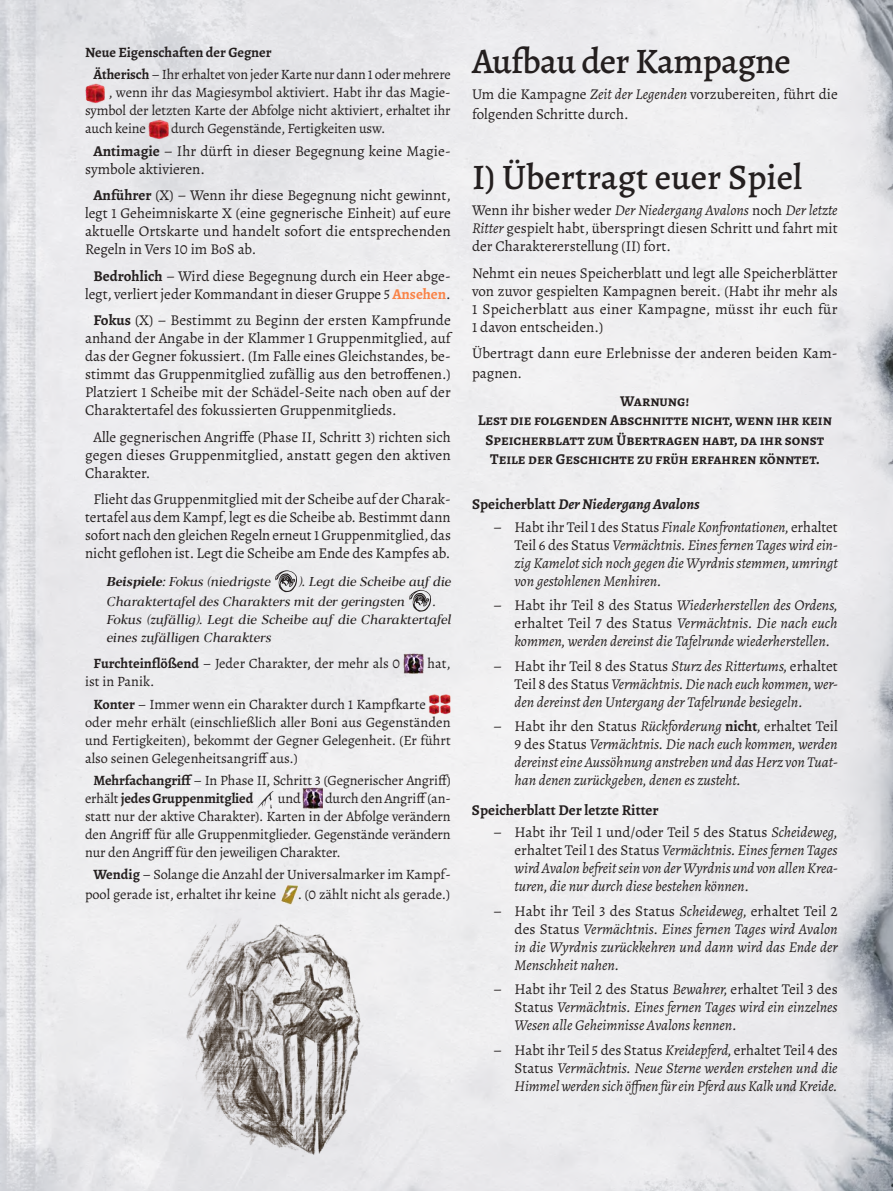
<style>
.page{position:relative;width:893px;height:1191px;background:#fff}
.page>*{position:absolute;margin:0;border:0;box-sizing:border-box;transform-origin:0 0}
.t1{font:500 36px "Alegreya";letter-spacing:-.01em;color:#241f1f}
.t2{font:15px/18px "Alegreya";color:#241f1f;text-align:justify}
.t3{font:italic 15px/18px "Alegreya";color:#241f1f;text-align:justify}
.t4{font:700 15px/19.5px "Alegreya";color:#241f1f;text-align:center}
.t5{font:italic 700 15px "Alegreya";color:#241f1f}
.t6{font:14.25px/18px "Alegreya";letter-spacing:-.01em;color:#241f1f}
.t7{font:italic 12.75px/18px "Blacker Text";color:#241f1f}
.s1{font-weight:700}
.s2{font-weight:700;color:#f98347}
.s3{font-style:italic}
.s4{font-style:normal}
.s5{font-weight:700;font-style:normal}
</style>
<div class="page">
<img style="left:0;top:0;width:893px;height:1191px">
<img style="left:85px;top:83px;width:20px;height:21px">
<img style="left:149px;top:119px;width:20px;height:21px">
<svg style="left:275px;top:570px;width:22px;height:22px"></svg>
<svg style="left:409px;top:590px;width:22px;height:21px"></svg>
<img style="left:404px;top:653px;width:20px;height:20px">
<img style="left:429px;top:693px;width:22px;height:22px">
<img style="left:256px;top:789px;width:20px;height:20px">
<img style="left:303px;top:787px;width:20px;height:21px">
<img style="left:279px;top:884px;width:20px;height:21px">
<img style="left:146px;top:905px;width:252px;height:285px">
<p class="t6" style="left:94px;top:41px;width:359px;line-height:22.2px;text-indent:-9px"><span class="s1">Neue Eigenschaften der Gegner<br>Ätherisch</span> – Ihr erhaltet von jeder Karte nur dann 1 oder mehrere</p>
<p class="t6" style="left:85px;top:83px;width:367px;text-indent:23px">, wenn ihr das Magiesymbol aktiviert. Habt ihr das Magie&shy;symbol der letzten Karte der Abfolge nicht aktiviert, erhaltet ihr auch keine</p>
<p class="t6" style="left:171px;top:119px;width:216px">durch Gegenstände, Fertigkeiten usw.</p>
<p class="t2" style="left:85px;top:141px;width:367px;text-indent:9px"><span class="s1">Antimagie</span> – Ihr dürft in dieser Begegnung keine Magie&shy;symbole aktivieren.</p>
<p class="t2" style="left:85px;top:186px;width:367px;text-indent:9px"><span class="s1">Anführer</span> (X) – Wenn ihr diese Begegnung nicht gewinnt, legt 1 Geheimniskarte X (eine gegnerische Einheit) auf eure aktuelle Ortskarte und handelt sofort die entsprechenden Regeln in Vers 10 im BoS ab.</p>
<p class="t2" style="left:85px;top:266px;width:367px;text-align:center"><span class="s1">Bedrohlich</span> – Wird diese Begegnung durch ein Heer abge&shy;legt, verliert jeder Kommandant in dieser Gruppe 5 <span class="s2">Ansehen</span>.</p>
<p class="t2" style="left:85px;top:311px;width:367px;text-indent:9px"><span class="s1">Fokus</span> (X) – Bestimmt zu Beginn der ersten Kampfrunde anhand der Angabe in der Klammer 1 Gruppenmitglied, auf das der Gegner fokussiert. (Im Falle eines Gleichstandes, be&shy;stimmt das Gruppenmitglied zufällig aus den betroffenen.)<br>Platziert 1 Scheibe mit der Schädel-Seite nach oben auf der Charaktertafel des fokussierten Gruppenmitglieds.</p>
<p class="t2" style="left:85px;top:428px;width:367px;text-indent:9px">Alle gegnerischen Angriffe (Phase II, Schritt 3) richten sich gegen dieses Gruppenmitglied, anstatt gegen den aktiven Charakter.</p>
<p class="t2" style="left:85px;top:490px;width:367px;text-align:center">Flieht das Gruppenmitglied mit der Scheibe auf der Charak&shy;tertafel aus dem Kampf, legt es die Scheibe ab. Bestimmt dann sofort nach den gleichen Regeln erneut 1 Gruppenmitglied, das nicht geflohen ist. Legt die Scheibe am Ende des Kampfes ab.</p>
<p class="t7" style="left:106px;top:573px;width:166px"><span class="s1">Beispiele</span>: Fokus (niedrigste</p>
<p class="t7" style="left:106px;top:572px;width:346px;line-height:19.5px;text-indent:192px">). Legt die Scheibe auf die<br>Charaktertafel des Charakters mit der geringsten</p>
<p class="t7" style="left:106px;top:592px;width:346px;text-indent:326px">.<br>Fokus (zufällig). Legt die Scheibe auf die Charaktertafel eines zufälligen Charakters</p>
<p class="t6" style="left:94px;top:654px;width:308px"><span class="s1">Furchteinflößend</span> – Jeder Charakter, der mehr als 0</p>
<p class="t6" style="left:428px;top:654px;width:25px">hat,</p>
<p class="t6" style="left:94px;top:670px;width:334px;line-height:22.2px;text-indent:-9px">ist in Panik.<br><span class="s1">Konter</span> – Immer wenn ein Charakter durch 1 Kampfkarte</p>
<p class="t6" style="left:85px;top:713px;width:367px;text-align:justify">oder mehr erhält (einschließlich aller Boni aus Gegenständen und Fertigkeiten), bekommt der Gegner Gelegenheit. (Er führt also seinen Gelegenheitsangriff aus.)</p>
<p class="t6" style="left:85px;top:771px;width:367px;text-indent:9px"><span class="s1">Mehrfachangriff</span> – In Phase II, Schritt 3 (Gegnerischer Angriff) erhält <span class="s1">jedes Gruppenmitglied</span></p>
<p class="t6" style="left:85px;top:789px;width:367px;text-align:justify;text-indent:240px">durch den Angriff (an&shy;statt nur der aktive Charakter). Karten in der Abfolge verändern den Angriff für alle Gruppenmitglieder. Gegenstände verändern nur den Angriff für den jeweiligen Charakter.</p>
<p class="t6" style="left:85px;top:864px;width:367px;line-height:19.5px;text-indent:9px"><span class="s1">Wendig</span> – Solange die Anzahl der Universalmarker im Kampf&shy;pool gerade ist, erhaltet ihr keine</p>
<p class="t6" style="left:278px;top:789px;width:24px">und</p>
<p class="t6" style="left:298px;top:885px;width:154px">. (0 zählt nicht als gerade.)</p>
<h1 class="t1" style="left:472px;top:37px;width:320px">Aufbau der Kampagne</h1>
<p class="t2" style="left:472px;top:84px;width:367px;line-height:19.5px">Um die Kampagne <span class="s3">Zeit der Legenden</span> vorzubereiten, führt die folgenden Schritte durch.</p>
<h1 class="t1" style="left:472px;top:153px;width:332px">I) Übertragt euer Spiel</h1>
<p class="t2" style="left:472px;top:201px;width:367px">Wenn ihr bisher weder <span class="s3">Der Niedergang Avalons</span> noch <span class="s3">Der letzte Ritter</span> gespielt habt, überspringt diesen Schritt und fahrt mit der Charaktererstellung (II) fort.</p>
<p class="t2" style="left:472px;top:264px;width:367px">Nehmt ein neues Speicherblatt und legt alle Speicherblätter von zuvor gespielten Kampagnen bereit. (Habt ihr mehr als 1 Speicherblatt aus einer Kampagne, müsst ihr euch für 1 davon entscheiden.)</p>
<p class="t2" style="left:472px;top:343px;width:367px;line-height:19.5px">Übertragt dann eure Erlebnisse der anderen beiden Kam&shy;pagnen.</p>
<p class="t4" style="left:478px;top:391px;width:356px">Warnung!<br>Lest die folgenden Abschnitte nicht, wenn ihr kein Speicherblatt zum Übertragen habt, da ihr sonst Teile der Geschichte zu früh erfahren könntet.</p>
<p class="t5" style="left:472px;top:493px;width:229px"><span class="s4">Speicherblatt</span> Der Niedergang Avalons</p>
<p class="t3" style="left:514px;top:517px;width:325px;text-indent:-21px"><span class="s4">– Habt ihr Teil 1 des Status</span> Finale Konfrontationen, <span class="s4">erhaltet Teil 6 des Status</span> Vermächtnis. Eines fernen Tages wird ein&shy;zig Kamelot sich noch gegen die Wyrdnis stemmen, umringt von gestohlenen Menhiren.</p>
<p class="t3" style="left:514px;top:596px;width:325px;text-indent:-21px"><span class="s4">– Habt ihr Teil 8 des Status</span> Wiederherstellen des Ordens, <span class="s4">erhaltet Teil 7 des Status</span> Vermächtnis. Die nach euch kommen, werden dereinst die Tafelrunde wiederherstellen.</p>
<p class="t3" style="left:514px;top:656px;width:325px;text-indent:-21px"><span class="s4">– Habt ihr Teil 8 des Status</span> Sturz des Rittertums, <span class="s4">erhaltet Teil 8 des Status</span> Vermächtnis. Die nach euch kommen, wer&shy;den dereinst den Untergang der Tafelrunde besiegeln.</p>
<p class="t3" style="left:514px;top:716px;width:325px;text-indent:-21px"><span class="s4">– Habt ihr den Status</span> Rückforderung <span class="s5">nicht</span>, <span class="s4">erhaltet Teil 9 des Status</span> Vermächtnis. Die nach euch kommen, werden dereinst eine Aussöhnung anstreben und das Herz von Tuat&shy;han denen zurückgeben, denen es zusteht.</p>
<p class="t4" style="left:472px;top:800px;width:188px">Speicherblatt Der letzte Ritter</p>
<p class="t3" style="left:514px;top:823px;width:325px;text-indent:-21px"><span class="s4">– Habt ihr Teil 1 und/oder Teil 5 des Status</span> Scheideweg, <span class="s4">erhaltet Teil 1 des Status</span> Vermächtnis. Eines fernen Tages wird Avalon befreit sein von der Wyrdnis und von allen Krea&shy;turen, die nur durch diese bestehen können.</p>
<p class="t3" style="left:514px;top:901px;width:325px;text-indent:-21px"><span class="s4">– Habt ihr Teil 3 des Status</span> Scheideweg, <span class="s4">erhaltet Teil 2 des Status</span> Vermächtnis. Eines fernen Tages wird Avalon in die Wyrdnis zurückkehren und dann wird das Ende der Menschheit nahen.</p>
<p class="t3" style="left:514px;top:979px;width:325px;text-indent:-21px"><span class="s4">– Habt ihr Teil 2 des Status</span> Bewahrer, <span class="s4">erhaltet Teil 3 des Status</span> Vermächtnis. Eines fernen Tages wird ein einzelnes Wesen alle Geheimnisse Avalons kennen.</p>
<p class="t3" style="left:514px;top:1040px;width:325px;text-indent:-21px"><span class="s4">– Habt ihr Teil 5 des Status</span> Kreidepferd, <span class="s4">erhaltet Teil 4 des Status</span> Vermächtnis. Neue Sterne werden erstehen und die Himmel werden sich öffnen für ein Pferd aus Kalk und Kreide.</p>
</div>
